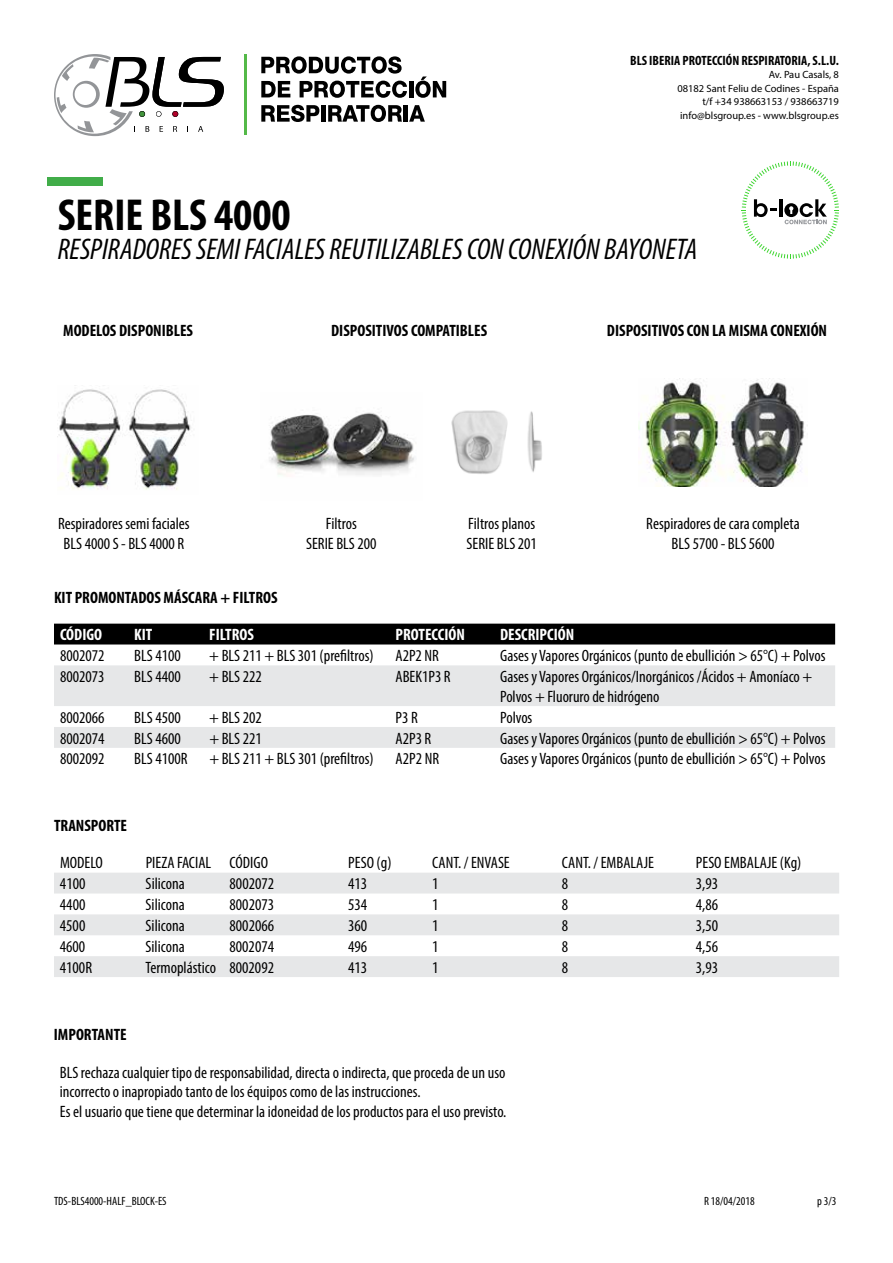
<style>
.page{position:relative;width:893px;height:1263px;background:#fff}
.page>*{position:absolute;margin:0;border:0;box-sizing:border-box;transform-origin:0 0}
.t1{font:700 condensed 45px "Myriad Pro";color:#000}
.t2{font:italic condensed 30px "Myriad Pro";color:#000}
.t3{font:condensed 16.5px/19.8px "Myriad Pro";color:#000}
.t4{font:700 condensed 16.5px "Myriad Pro";color:#000}
.t5{font:700 condensed 16.5px "Myriad Pro";color:#fff}
.t6{font:700 condensed 13.5px "Myriad Pro";color:#000}
.t7{font:condensed 12px "Myriad Pro";color:#000}
.t8{font:10.5px/13.5px "Myriad Pro";color:#000;text-align:right}
</style>
<div class="page">
<svg style="left:742px;top:161px;width:97px;height:98px"></svg>
<img style="left:58px;top:385px;width:133px;height:105px">
<img style="left:269px;top:412px;width:146px;height:63px">
<img style="left:451px;top:410px;width:91px;height:64px">
<img style="left:638px;top:378px;width:170px;height:108px">
<div style="left:47px;top:177px;width:55px;height:9px;background:#41ad49"></div>
<svg style="left:54px;top:54px;width:170px;height:82px"></svg>
<hr style="left:244px;top:54px;width:2px;height:81px;background:#54b948">
<svg style="left:261px;top:56px;width:141px;height:18px"></svg>
<svg style="left:261px;top:81px;width:29px;height:16px"></svg>
<svg style="left:300px;top:81px;width:107px;height:17px"></svg>
<hr style="left:409px;top:81px;width:4px;height:16px;background:#000">
<svg style="left:415px;top:76px;width:31px;height:22px"></svg>
<svg style="left:261px;top:105px;width:58px;height:17px"></svg>
<hr style="left:321px;top:105px;width:4px;height:17px;background:#000">
<svg style="left:328px;top:105px;width:74px;height:17px"></svg>
<hr style="left:404px;top:105px;width:4px;height:17px;background:#000">
<svg style="left:409px;top:105px;width:16px;height:17px"></svg>
<div style="left:54px;top:624px;width:781px;height:20px;background:#000"></div>
<svg style="left:54px;top:665px;width:781px;height:83px;fill:#e6e7e8"></svg>
<svg style="left:54px;top:873px;width:785px;height:104px;fill:#e6e7e8"></svg>
<p class="t6" style="left:630px;top:52px;width:210px">BLS IBERIA PROTECCIÓN RESPIRATORIA, S.L.U.</p>
<p class="t8" style="left:677px;top:68px;width:163px">Av. Pau Casals, 8<br>08182 Sant Feliu de Codines - España t/f +34 938663153 / 938663719 info@blsgroup.es - www.blsgroup.es</p>
<h1 class="t1" style="left:58px;top:187px;width:235px">SERIE BLS 4000</h1>
<h2 class="t2" style="left:58px;top:231px;width:641px">RESPIRADORES SEMI FACIALES REUTILIZABLES CON CONEXIÓN BAYONETA</h2>
<p class="t4" style="left:63px;top:320px;width:131px">MODELOS DISPONIBLES</p>
<p class="t4" style="left:607px;top:320px;width:222px">DISPOSITIVOS CON LA MISMA CONEXIÓN</p>
<p class="t4" style="left:331px;top:320px;width:158px">DISPOSITIVOS COMPATIBLES</p>
<p class="t3" style="left:58px;top:513px;width:133px;text-align:center">Respiradores semi faciales<br>BLS 4000 S - BLS 4000 R</p>
<p class="t3" style="left:646px;top:513px;width:155px;text-align:center">Respiradores de cara completa<br>BLS 5700 - BLS 5600</p>
<p class="t3" style="left:306px;top:513px;width:72px;text-align:center">Filtros<br>SERIE BLS 200</p>
<p class="t3" style="left:467px;top:513px;width:72px">Filtros planos<br>SERIE BLS 201</p>
<p class="t4" style="left:54px;top:587px;width:225px">KIT PROMONTADOS MÁSCARA + FILTROS</p>
<p class="t5" style="left:60px;top:624px;width:44px">CÓDIGO</p>
<p class="t5" style="left:134px;top:624px;width:20px">KIT</p>
<p class="t5" style="left:209px;top:624px;width:46px">FILTROS</p>
<p class="t5" style="left:395px;top:624px;width:71px">PROTECCIÓN</p>
<p class="t5" style="left:500px;top:624px;width:76px">DESCRIPCIÓN</p>
<p class="t3" style="left:60px;top:646px;width:46px">8002072</p>
<p class="t3" style="left:134px;top:646px;width:48px">BLS 4100</p>
<p class="t3" style="left:209px;top:646px;width:166px">+ BLS 211 + BLS 301 (prefiltros)</p>
<p class="t3" style="left:396px;top:646px;width:45px">A2P2 NR</p>
<p class="t3" style="left:500px;top:646px;width:327px">Gases y Vapores Orgánicos (punto de ebullición &gt; 65°C) + Polvos</p>
<p class="t3" style="left:60px;top:666px;width:46px">8002073</p>
<p class="t3" style="left:134px;top:666px;width:48px">BLS 4400</p>
<p class="t3" style="left:209px;top:666px;width:54px">+ BLS 222</p>
<p class="t3" style="left:396px;top:666px;width:57px">ABEK1P3 R</p>
<p class="t3" style="left:500px;top:666px;width:314px">Gases y Vapores Orgánicos/Inorgánicos /Ácidos + Amoníaco +<br>Polvos + Fluoruro de hidrógeno</p>
<p class="t3" style="left:60px;top:707px;width:46px">8002066</p>
<p class="t3" style="left:134px;top:707px;width:48px">BLS 4500</p>
<p class="t3" style="left:209px;top:707px;width:54px">+ BLS 202</p>
<p class="t3" style="left:396px;top:707px;width:24px">P3 R</p>
<p class="t3" style="left:500px;top:707px;width:34px">Polvos</p>
<p class="t3" style="left:60px;top:728px;width:46px">8002074</p>
<p class="t3" style="left:134px;top:728px;width:48px">BLS 4600</p>
<p class="t3" style="left:209px;top:728px;width:54px">+ BLS 221</p>
<p class="t3" style="left:396px;top:728px;width:37px">A2P3 R</p>
<p class="t3" style="left:500px;top:728px;width:327px">Gases y Vapores Orgánicos (punto de ebullición &gt; 65°C) + Polvos</p>
<p class="t3" style="left:60px;top:749px;width:46px">8002092</p>
<p class="t3" style="left:134px;top:749px;width:55px">BLS 4100R</p>
<p class="t3" style="left:209px;top:749px;width:166px">+ BLS 211 + BLS 301 (prefiltros)</p>
<p class="t3" style="left:396px;top:749px;width:45px">A2P2 NR</p>
<p class="t3" style="left:500px;top:749px;width:327px">Gases y Vapores Orgánicos (punto de ebullición &gt; 65°C) + Polvos</p>
<p class="t4" style="left:54px;top:815px;width:74px">TRANSPORTE</p>
<p class="t3" style="left:60px;top:853px;width:44px">MODELO</p>
<p class="t3" style="left:146px;top:853px;width:124px">PIEZA FACIAL CÓDIGO</p>
<p class="t3" style="left:348px;top:853px;width:45px">PESO (g)</p>
<p class="t3" style="left:432px;top:853px;width:79px">CANT. / ENVASE</p>
<p class="t3" style="left:562px;top:853px;width:93px">CANT. / EMBALAJE</p>
<p class="t3" style="left:696px;top:853px;width:107px">PESO EMBALAJE (Kg)</p>
<p class="t3" style="left:60px;top:874px;width:27px">4100</p>
<p class="t3" style="left:146px;top:874px;width:41px">Silicona</p>
<p class="t3" style="left:230px;top:874px;width:46px">8002072</p>
<p class="t3" style="left:348px;top:874px;width:21px">413</p>
<p class="t3" style="left:432px;top:874px;width:8px">1</p>
<p class="t3" style="left:562px;top:874px;width:8px">8</p>
<p class="t3" style="left:696px;top:874px;width:24px">3,93</p>
<p class="t3" style="left:60px;top:894px;width:27px">4400</p>
<p class="t3" style="left:146px;top:894px;width:41px">Silicona</p>
<p class="t3" style="left:230px;top:894px;width:46px">8002073</p>
<p class="t3" style="left:348px;top:894px;width:21px">534</p>
<p class="t3" style="left:432px;top:894px;width:8px">1</p>
<p class="t3" style="left:562px;top:894px;width:8px">8</p>
<p class="t3" style="left:696px;top:894px;width:24px">4,86</p>
<p class="t3" style="left:60px;top:915px;width:27px">4500</p>
<p class="t3" style="left:146px;top:915px;width:41px">Silicona</p>
<p class="t3" style="left:230px;top:915px;width:46px">8002066</p>
<p class="t3" style="left:348px;top:915px;width:21px">360</p>
<p class="t3" style="left:432px;top:915px;width:8px">1</p>
<p class="t3" style="left:562px;top:915px;width:8px">8</p>
<p class="t3" style="left:696px;top:915px;width:24px">3,50</p>
<p class="t3" style="left:60px;top:936px;width:27px">4600</p>
<p class="t3" style="left:146px;top:936px;width:41px">Silicona</p>
<p class="t3" style="left:230px;top:936px;width:46px">8002074</p>
<p class="t3" style="left:348px;top:936px;width:21px">496</p>
<p class="t3" style="left:432px;top:936px;width:8px">1</p>
<p class="t3" style="left:562px;top:936px;width:8px">8</p>
<p class="t3" style="left:696px;top:936px;width:24px">4,56</p>
<p class="t3" style="left:60px;top:957px;width:34px">4100R</p>
<p class="t3" style="left:146px;top:957px;width:130px">Termoplástico 8002092</p>
<p class="t3" style="left:348px;top:957px;width:21px">413</p>
<p class="t3" style="left:432px;top:957px;width:8px">1</p>
<p class="t3" style="left:562px;top:957px;width:8px">8</p>
<p class="t3" style="left:696px;top:957px;width:24px">3,93</p>
<p class="t4" style="left:54px;top:1024px;width:74px">IMPORTANTE</p>
<p class="t3" style="left:60px;top:1062px;width:448px">BLS rechaza cualquier tipo de responsabilidad, directa o indirecta, que proceda de un uso incorrecto o inapropiado tanto de los équipos como de las instrucciones.<br>Es el usuario que tiene que determinar la idoneidad de los productos para el uso previsto.</p>
<p class="t7" style="left:54px;top:1194px;width:114px">TDS-BLS4000-HALF_BLOCK-ES</p>
<p class="t7" style="left:704px;top:1194px;width:52px">R 18/04/2018</p>
<p class="t7" style="left:817px;top:1194px;width:21px">p 3/3</p>
</div>
